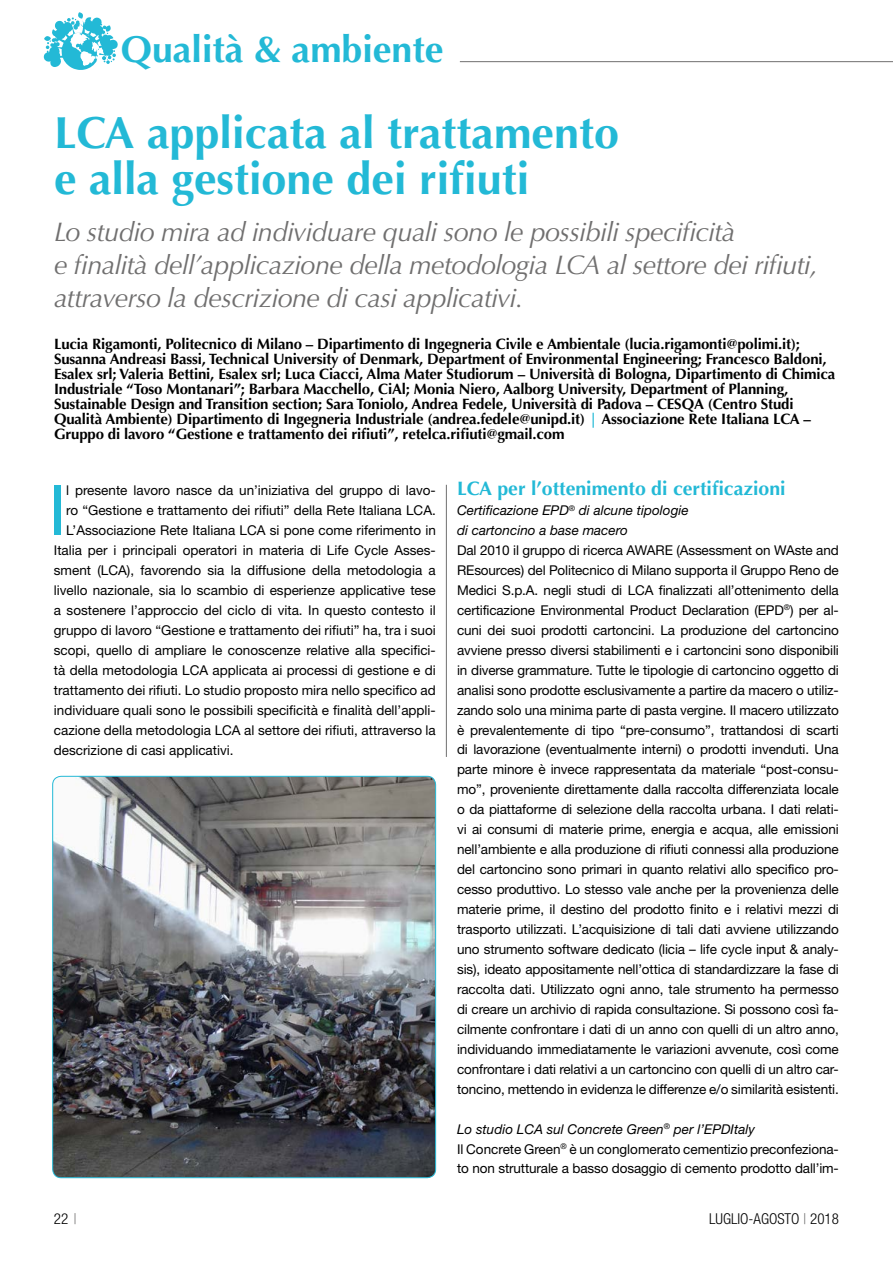
<style>
.page{position:relative;width:893px;height:1263px;background:#fff}
.page>*{position:absolute;margin:0;border:0;box-sizing:border-box;transform-origin:0 0}
.t1{font:69.45px "Helvetica Neue";color:#23b9d6}
.t2{font:700 45px/46.5px "Optima";color:#23b9d6}
.t3{font:700 37.5px "Optima";color:#23b9d6}
.t4{font:italic 27px/33px "Optima";letter-spacing:-.02em;color:#706f6f}
.t5{font:700 19.5px "Optima";color:#23b9d6}
.t6{font:700 15px/15px "Optima";letter-spacing:-.01em;color:#000}
.t7{font:300 condensed 15px "Helvetica Neue";color:#000}
.t8{font:13.5px/20px "Helvetica Neue";color:#000;text-align:justify}
.t9{font:italic 13.5px/20px "Helvetica Neue";color:#000}
.s1{color:#23b9d6}
.s2{font-style:italic}
.s3{color:#706f6f}
</style>
<div class="page">
<hr style="left:460px;top:61px;width:433px;height:1px;background:#706f6f">
<svg style="left:44px;top:12px;width:74px;height:58px"></svg>
<hr style="left:446px;top:485px;width:1px;height:272px;background:#706f6f">
<img style="left:53px;top:776px;width:383px;height:402px">
<h3 class="t3" style="left:121px;top:27px;width:324px">Qualità &amp; ambiente</h3>
<h2 class="t2" style="left:54px;top:110px;width:567px">LCA applicata al trattamento e alla gestione dei rifiuti</h2>
<h3 class="t4" style="left:54px;top:215px;width:765px">Lo studio mira ad individuare quali sono le possibili specificità<br>e finalità dell’applicazione della metodologia LCA al settore dei rifiuti, attraverso la descrizione di casi applicativi.</h3>
<p class="t6" style="left:54px;top:336px;width:783px">Lucia Rigamonti, Politecnico di Milano – Dipartimento di Ingegneria Civile e Ambientale (lucia.rigamonti@polimi.it); Susanna Andreasi Bassi, Technical University of Denmark, Department of Environmental Engineering; Francesco Baldoni, Esalex srl; Valeria Bettini, Esalex srl; Luca Ciacci, Alma Mater Studiorum – Università di Bologna, Dipartimento di Chimica Industriale “Toso Montanari”; Barbara Macchello, CiAl; Monia Niero, Aalborg University, Department of Planning, Sustainable Design and Transition section; Sara Toniolo, Andrea Fedele, Università di Padova – CESQA (Centro Studi Qualità Ambiente) Dipartimento di Ingegneria Industriale (andrea.fedele@unipd.it) <span class="s1">|</span> Associazione Rete Italiana LCA – Gruppo di lavoro “Gestione e trattamento dei rifiuti”, retelca.rifiuti@gmail.com</p>
<h1 class="t1" style="left:48px;top:469px;width:19px">I</h1>
<p class="t8" style="left:66px;top:480px;width:371px">l presente lavoro nasce da un’iniziativa del gruppo di lavo-</p>
<p class="t8" style="left:66px;top:500px;width:371px">ro “Gestione e trattamento dei rifiuti” della Rete Italiana LCA.</p>
<p class="t8" style="left:66px;top:520px;width:371px">L’Associazione Rete Italiana LCA si pone come riferimento in</p>
<p class="t8" style="left:54px;top:540px;width:383px">Italia per i principali operatori in materia di Life Cycle Asses-</p>
<p class="t8" style="left:54px;top:560px;width:383px">sment (LCA), favorendo sia la diffusione della metodologia a</p>
<p class="t8" style="left:54px;top:580px;width:383px">livello nazionale, sia lo scambio di esperienze applicative tese</p>
<p class="t8" style="left:54px;top:600px;width:383px">a sostenere l’approccio del ciclo di vita. In questo contesto il</p>
<p class="t8" style="left:54px;top:620px;width:383px">gruppo di lavoro “Gestione e trattamento dei rifiuti” ha, tra i suoi</p>
<p class="t8" style="left:54px;top:640px;width:383px">scopi, quello di ampliare le conoscenze relative alla specifici-</p>
<p class="t8" style="left:54px;top:660px;width:383px">tà della metodologia LCA applicata ai processi di gestione e di</p>
<p class="t8" style="left:54px;top:680px;width:383px">trattamento dei rifiuti. Lo studio proposto mira nello specifico ad</p>
<p class="t8" style="left:54px;top:700px;width:383px">individuare quali sono le possibili specificità e finalità dell’appli-</p>
<p class="t8" style="left:54px;top:720px;width:383px">cazione della metodologia LCA al settore dei rifiuti, attraverso la</p>
<p class="t8" style="left:54px;top:739px;width:181px">descrizione di casi applicativi.</p>
<h3 class="t5" style="left:457px;top:477px;width:330px">LCA per l’ottenimento di certificazioni</h3>
<p class="t9" style="left:457px;top:500px;width:233px">Certificazione EPD<sup>®</sup> di alcune tipologie di cartoncino a base macero</p>
<p class="t8" style="left:457px;top:540px;width:383px">Dal 2010 il gruppo di ricerca AWARE (Assessment on WAste and REsources) del Politecnico di Milano supporta il Gruppo Reno de Medici S.p.A. negli studi di LCA finalizzati all’ottenimento della certificazione Environmental Product Declaration (EPD<sup>®</sup>) per al&shy;cuni dei suoi prodotti cartoncini. La produzione del cartoncino avviene presso diversi stabilimenti e i cartoncini sono disponibili in diverse grammature. Tutte le tipologie di cartoncino oggetto di analisi sono prodotte esclusivamente a partire da macero o utiliz&shy;zando solo una minima parte di pasta vergine. Il macero utilizzato è prevalentemente di tipo “pre-consumo”, trattandosi di scarti di lavorazione (eventualmente interni) o prodotti invenduti. Una parte minore è invece rappresentata da materiale “post-consu&shy;mo”, proveniente direttamente dalla raccolta differenziata locale o da piattaforme di selezione della raccolta urbana. I dati relati&shy;vi ai consumi di materie prime, energia e acqua, alle emissioni nell’ambiente e alla produzione di rifiuti connessi alla produzione del cartoncino sono primari in quanto relativi allo specifico pro&shy;cesso produttivo. Lo stesso vale anche per la provenienza delle materie prime, il destino del prodotto finito e i relativi mezzi di trasporto utilizzati. L’acquisizione di tali dati avviene utilizzando uno strumento software dedicato (licia – life cycle input &amp; analy&shy;sis), ideato appositamente nell’ottica di standardizzare la fase di raccolta dati. Utilizzato ogni anno, tale strumento ha permesso di creare un archivio di rapida consultazione. Si possono così fa&shy;cilmente confrontare i dati di un anno con quelli di un altro anno, individuando immediatamente le variazioni avvenute, così come confrontare i dati relativi a un cartoncino con quelli di un altro car&shy;toncino, mettendo in evidenza le differenze e/o similarità esistenti.</p>
<p class="t8" style="left:457px;top:1119px;width:383px;text-align:left"><span class="s2">Lo studio LCA sul Concrete Green</span><sup>®</sup> <span class="s2">per l’EPDItaly<br></span>Il Concrete Green<sup>®</sup> è un conglomerato cementizio preconfeziona&shy;to non strutturale a basso dosaggio di cemento prodotto dall’im-</p>
<p class="t7" style="left:54px;top:1210px;width:25px">22 <span class="s3">|</span></p>
<p class="t7" style="left:709px;top:1210px;width:131px">LUGLIO-AGOSTO <span class="s3">|</span> 2018</p>
</div>
